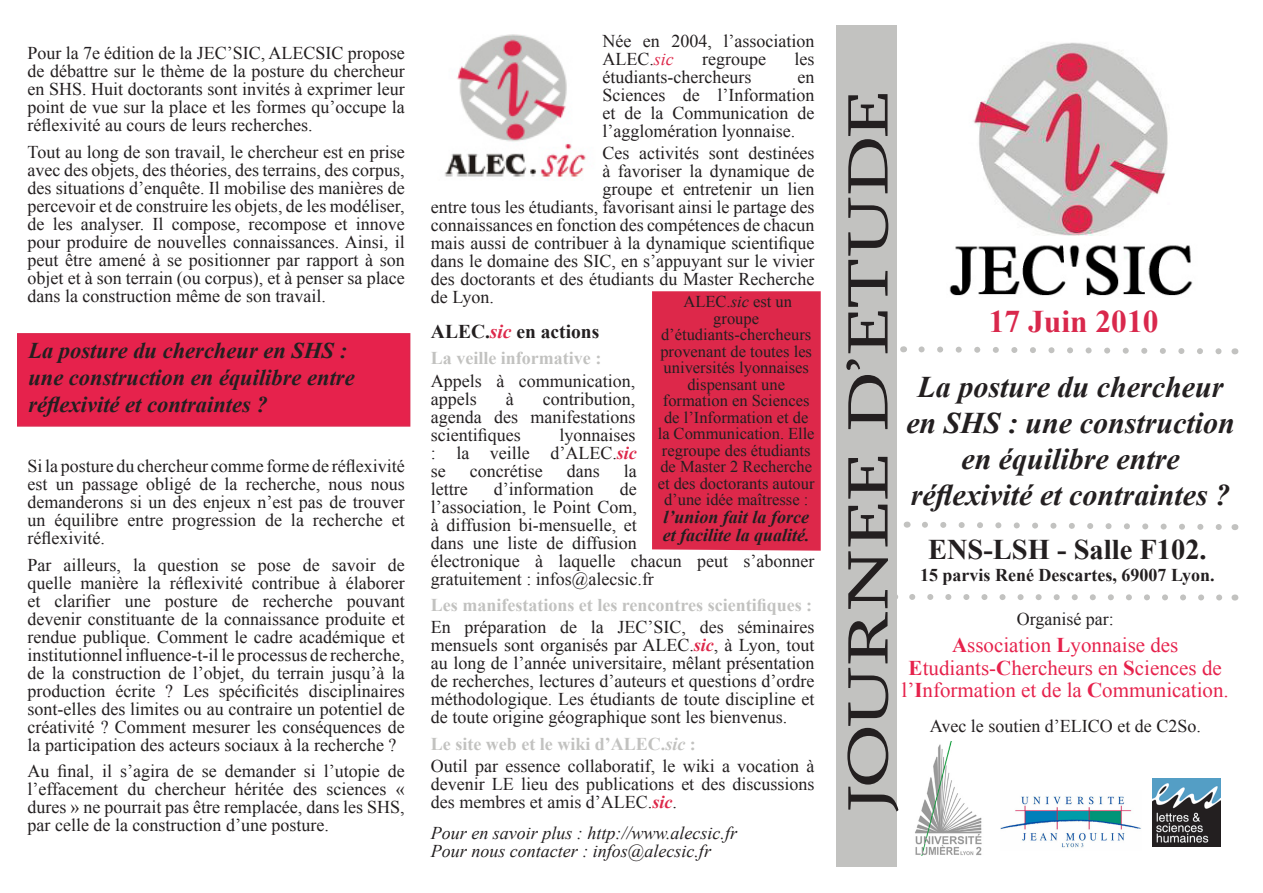
<style>
.page{position:relative;width:1263px;height:893px;background:#fff}
.page>*{position:absolute;margin:0;border:0;box-sizing:border-box;transform-origin:0 0}
.t1{font:58.35px "Sylfaen";letter-spacing:-.005em;color:#231f20;scale:1.43 1}
.t2{font:700 31.5px "Times New Roman";color:#d9284c}
.t3{font:italic 700 30px/36px "Times New Roman";color:#231f20;text-align:center}
.t4{font:700 28.5px "Times New Roman";color:#231f20}
.t5{font:italic 700 22.5px/27px "Times New Roman";color:#231f20}
.t6{font:21px/22.5px "Times New Roman";color:#e6224c;text-align:center}
.t7{font:700 19.5px "Times New Roman";color:#231f20}
.t8{font:18px/18px "Times New Roman";color:#231f20;text-align:justify}
.t9{font:700 18px "Times New Roman";color:#c2c2c0}
.t10{font:italic 18px "Times New Roman";color:#231f20}
.t11{font:italic 700 18px/18px "Times New Roman";color:#231f20}
.t12{font:700 18px "Times New Roman";color:#231f20}
.t13{font:16.5px/16.5px "Times New Roman";color:#231f20;text-align:center}
.s1{font-style:italic;color:#dd284a}
.s2{font-style:italic}
.s3{font-weight:700;font-style:italic;color:#dd284a}
.s4{font-weight:700}
</style>
<div class="page">
<img style="left:949px;top:42px;width:244px;height:254px">
<div style="left:836px;top:26px;width:61px;height:841px;background:#c2c2c0"></div>
<svg style="left:918px;top:346px;width:317px;height:9px"></svg>
<svg style="left:922px;top:521px;width:313px;height:9px"></svg>
<svg style="left:897px;top:594px;width:338px;height:7px"></svg>
<img style="left:915px;top:741px;width:67px;height:115px">
<img style="left:1001px;top:796px;width:140px;height:52px">
<img style="left:1152px;top:778px;width:68px;height:68px">
<div style="left:652px;top:291px;width:169px;height:260px;background:#dd284a"></div>
<img style="left:444px;top:34px;width:142px;height:146px">
<div style="left:17px;top:333px;width:393px;height:94px;background:#e6224c;border:2px solid #dc264c"></div>
<p class="t8" style="left:28px;top:44px;width:379px">Pour la 7e édition de la JEC’SIC, ALECSIC propose de débattre sur le thème de la posture du chercheur en SHS. Huit doctorants sont invités à exprimer leur point de vue sur la place et les formes qu’occupe la réflexivité au cours de leurs recherches.</p>
<p class="t8" style="left:28px;top:142px;width:379px">Tout au long de son travail, le chercheur est en prise avec des objets, des théories, des terrains, des corpus, des situations d’enquête. Il mobilise des manières de percevoir et de construire les objets, de les modéliser, de les analyser. Il compose, recompose et innove pour produire de nouvelles connaissances. Ainsi, il peut être amené à se positionner par rapport à son objet et à son terrain (ou corpus), et à penser sa place dans la construction même de son travail.</p>
<p class="t5" style="left:28px;top:337px;width:328px">La posture du chercheur en SHS : une construction en équilibre entre réflexivité et contraintes ?</p>
<p class="t8" style="left:28px;top:457px;width:379px">Si la posture du chercheur comme forme de réflexivité est un passage obligé de la recherche, nous nous demanderons si un des enjeux n’est pas de trouver un équilibre entre progression de la recherche et réflexivité.</p>
<p class="t8" style="left:28px;top:555px;width:379px">Par ailleurs, la question se pose de savoir de quelle manière la réflexivité contribue à élaborer et clarifier une posture de recherche pouvant devenir constituante de la connaissance produite et rendue publique. Comment le cadre académique et institutionnel influence-t-il le processus de recherche, de la construction de l’objet, du terrain jusqu’à la production écrite ? Les spécificités disciplinaires sont-elles des limites ou au contraire un potentiel de créativité ? Comment mesurer les conséquences de la participation des acteurs sociaux à la recherche ?</p>
<p class="t8" style="left:28px;top:762px;width:379px">Au final, il s’agira de se demander si l’utopie de l’effacement du chercheur héritée des sciences « dures » ne pourrait pas être remplacée, dans les SHS, par celle de la construction d’une posture.</p>
<p class="t8" style="left:602px;top:31px;width:214px">Née en 2004, l’association<br>ALEC.<span class="s1">sic</span></p>
<p class="t8" style="left:702px;top:49px;width:65px">regroupe</p>
<p class="t8" style="left:794px;top:49px;width:21px">les</p>
<p class="t8" style="left:602px;top:67px;width:150px">étudiants-chercheurs</p>
<p class="t8" style="left:602px;top:67px;width:214px;text-indent:195px">en Sciences de l’Information et de la Communication de l’agglomération lyonnaise.</p>
<p class="t8" style="left:602px;top:143px;width:214px">Ces activités sont destinées</p>
<p class="t8" style="left:602px;top:161px;width:214px">à favoriser la dynamique de</p>
<p class="t8" style="left:602px;top:179px;width:214px">groupe et entretenir un lien</p>
<p class="t8" style="left:431px;top:197px;width:385px">entre tous les étudiants, favorisant ainsi le partage des</p>
<p class="t8" style="left:431px;top:215px;width:385px">connaissances en fonction des compétences de chacun</p>
<p class="t8" style="left:431px;top:233px;width:385px">mais aussi de contribuer à la dynamique scientifique</p>
<p class="t8" style="left:431px;top:251px;width:385px">dans le domaine des SIC, en s’appuyant sur le vivier</p>
<p class="t8" style="left:431px;top:269px;width:385px">des doctorants et des étudiants du Master Recherche</p>
<p class="t8" style="left:431px;top:287px;width:64px">de Lyon.</p>
<p class="t7" style="left:431px;top:318px;width:170px">ALEC.<span class="s1">sic</span> en actions</p>
<p class="t9" style="left:431px;top:346px;width:172px">La veille informative :</p>
<p class="t8" style="left:431px;top:371px;width:206px">Appels à communication, appels</p>
<p class="t13" style="left:683px;top:293px;width:110px">ALEC.<span class="s2">sic</span> est un groupe</p>
<p class="t13" style="left:658px;top:326px;width:158px">d’étudiants-chercheurs provenant de toutes les universités lyonnaises dispensant une formation en Sciences de l’Information et de la Communication. Elle regroupe des étudiants de Master 2 Recherche et des doctorants autour d’une idée maîtresse :</p>
<p class="t11" style="left:663px;top:507px;width:149px">l’union fait la force et facilite la qualité.</p>
<p class="t8" style="left:431px;top:389px;width:206px;text-indent:112px">contribution, agenda des manifestations scientifiques</p>
<p class="t8" style="left:506px;top:389px;width:9px">à</p>
<p class="t8" style="left:431px;top:425px;width:208px;text-indent:129px">lyonnaises : la veille d’ALEC.<span class="s3">sic </span>se</p>
<p class="t8" style="left:470px;top:461px;width:74px">concrétise</p>
<p class="t8" style="left:567px;top:461px;width:34px">dans</p>
<p class="t8" style="left:624px;top:461px;width:14px">la</p>
<p class="t8" style="left:431px;top:479px;width:385px;text-align:left;text-indent:189px">de<br>l’association, le Point Com,<br>à diffusion bi-mensuelle, et<br>dans une liste de diffusion<br>électronique à laquelle chacun peut s’abonner gratuitement : infos@alecsic.fr</p>
<p class="t9" style="left:431px;top:593px;width:383px">Les manifestations et les rencontres scientifiques :</p>
<p class="t8" style="left:431px;top:618px;width:385px">En préparation de la JEC’SIC, des séminaires mensuels sont organisés par ALEC.<span class="s3">sic</span>, à Lyon, tout au long de l’année universitaire, mêlant présentation de recherches, lectures d’auteurs et questions d’ordre méthodologique. Les étudiants de toute discipline et de toute origine géographique sont les bienvenus.</p>
<p class="t9" style="left:431px;top:731px;width:266px">Le site web et le wiki d’ALEC.<span class="s2">sic</span> :</p>
<p class="t8" style="left:431px;top:757px;width:385px">Outil par essence collaboratif, le wiki a vocation à devenir LE lieu des publications et des discussions des membres et amis d’ALEC.<span class="s3">sic</span>.</p>
<p class="t10" style="left:431px;top:820px;width:308px">Pour en savoir plus : http://www.alecsic.fr</p>
<p class="t10" style="left:431px;top:838px;width:282px">Pour nous contacter : infos@alecsic.fr</p>
<p class="t8" style="left:431px;top:479px;width:38px">lettre</p>
<p class="t8" style="left:494px;top:479px;width:101px">d’information</p>
<p class="t1" style="left:829px;top:812px;width:506px;rotate:-90deg">JOURNEE D’ETUDE</p>
<p class="t2" style="left:989px;top:299px;width:171px">17 Juin 2010</p>
<p class="t3" style="left:906px;top:368px;width:330px">La posture du chercheur en SHS : une construction en équilibre entre réflexivité et contraintes ?</p>
<p class="t4" style="left:928px;top:530px;width:280px">ENS-LSH - Salle F102.</p>
<p class="t12" style="left:920px;top:562px;width:296px">15 parvis René Descartes, 69007 Lyon.</p>
<p class="t8" style="left:1017px;top:610px;width:99px">Organisé par:</p>
<p class="t6" style="left:902px;top:634px;width:329px"><span class="s4">A</span>ssociation <span class="s4">L</span>yonnaise des<br><span class="s4">E</span>tudiants-<span class="s4">C</span>hercheurs en <span class="s4">S</span>ciences de l’<span class="s4">I</span>nformation et de la <span class="s4">C</span>ommunication.</p>
<p class="t8" style="left:930px;top:716px;width:273px">Avec le soutien d’ELICO et de C2So.</p>
</div>
